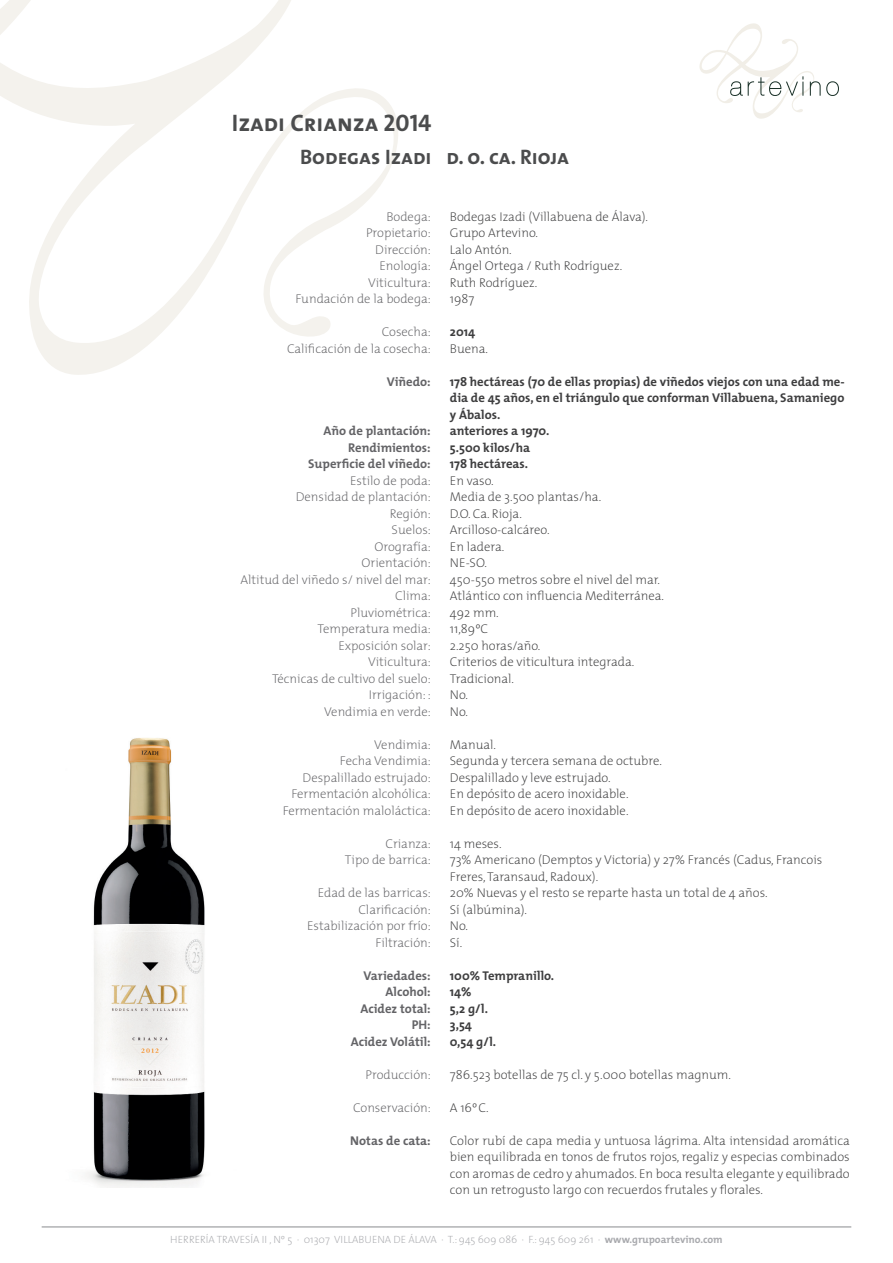
<style>
.page{position:relative;width:893px;height:1263px;background:#fff}
.page>*{position:absolute;margin:0;border:0;box-sizing:border-box;transform-origin:0 0}
.t1{font:24px "The Mix Bold Caps";color:#4b4c4d}
.t2{font:21px "The Mix Bold Caps";color:#4b4c4d}
.t3{font:200 12.75px/16.5px "The Mix";color:#3e3e3f}
.t4{font:200 12.75px "The Mix";color:#636366}
.t5{font:700 12.75px/16.5px "The Mix";color:#3e3e3f;text-align:justify}
.t6{font:700 12.75px "The Mix";color:#636366}
.t7{font:200 10.5px "The Mix";color:#a8a9ad}
.s1{font-weight:700}
</style>
<div class="page">
<img style="left:86px;top:738px;width:119px;height:450px">
<svg style="left:0;top:0;width:398px;height:375px"></svg>
<hr style="left:42px;top:1227px;width:809px;height:1px;background:#8a8c8f">
<svg style="left:699px;top:23px;width:140px;height:96px"></svg>
<p class="t1" style="left:232px;top:103px;width:201px">Izadi Crianza 2014</p>
<p class="t2" style="left:300px;top:140px;width:133px">Bodegas Izadi</p>
<p class="t2" style="left:446px;top:140px;width:124px">d. o. ca. Rioja</p>
<p class="t4" style="left:386px;top:206px;width:46px">Bodega:</p>
<p class="t4" style="left:366px;top:222px;width:66px">Propietario:</p>
<p class="t4" style="left:375px;top:239px;width:57px">Dirección:</p>
<p class="t4" style="left:379px;top:255px;width:53px">Enología:</p>
<p class="t4" style="left:368px;top:272px;width:64px">Viticultura:</p>
<p class="t4" style="left:295px;top:288px;width:137px">Fundación de la bodega:</p>
<p class="t4" style="left:382px;top:321px;width:51px">Cosecha:</p>
<p class="t4" style="left:287px;top:338px;width:145px">Calificación de la cosecha:</p>
<p class="t6" style="left:387px;top:371px;width:46px">Viñedo:</p>
<p class="t6" style="left:323px;top:420px;width:109px">Año de plantación:</p>
<p class="t6" style="left:348px;top:437px;width:84px">Rendimientos:</p>
<p class="t6" style="left:308px;top:453px;width:124px">Superficie del viñedo:</p>
<p class="t4" style="left:350px;top:470px;width:82px">Estilo de poda:</p>
<p class="t4" style="left:296px;top:486px;width:137px">Densidad de plantación:</p>
<p class="t4" style="left:390px;top:503px;width:43px">Región:</p>
<p class="t4" style="left:392px;top:519px;width:41px">Suelos:</p>
<p class="t4" style="left:374px;top:536px;width:58px">Orografía:</p>
<p class="t4" style="left:362px;top:552px;width:71px">Orientación:</p>
<p class="t4" style="left:240px;top:569px;width:192px">Altitud del viñedo s/ nivel del mar:</p>
<p class="t4" style="left:395px;top:585px;width:37px">Clima:</p>
<p class="t4" style="left:351px;top:602px;width:82px">Pluviométrica:</p>
<p class="t4" style="left:318px;top:618px;width:115px">Temperatura media:</p>
<p class="t4" style="left:339px;top:635px;width:94px">Exposición solar:</p>
<p class="t4" style="left:368px;top:651px;width:64px">Viticultura:</p>
<p class="t4" style="left:272px;top:668px;width:160px">Técnicas de cultivo del suelo:</p>
<p class="t4" style="left:369px;top:684px;width:63px">Irrigación: :</p>
<p class="t4" style="left:324px;top:701px;width:108px">Vendimia en verde:</p>
<p class="t4" style="left:374px;top:734px;width:58px">Vendimia:</p>
<p class="t4" style="left:340px;top:750px;width:92px">Fecha Vendimia:</p>
<p class="t4" style="left:303px;top:767px;width:130px">Despalillado estrujado:</p>
<p class="t4" style="left:291px;top:783px;width:141px">Fermentación alcohólica:</p>
<p class="t4" style="left:283px;top:800px;width:150px">Fermentación maloláctica:</p>
<p class="t4" style="left:385px;top:833px;width:47px">Crianza:</p>
<p class="t4" style="left:345px;top:849px;width:87px">Tipo de barrica:</p>
<p class="t4" style="left:318px;top:882px;width:115px">Edad de las barricas:</p>
<p class="t4" style="left:358px;top:899px;width:74px">Clarificación:</p>
<p class="t4" style="left:307px;top:915px;width:125px">Estabilización por frío:</p>
<p class="t4" style="left:375px;top:932px;width:57px">Filtración:</p>
<p class="t6" style="left:363px;top:965px;width:69px">Variedades:</p>
<p class="t6" style="left:386px;top:981px;width:47px">Alcohol:</p>
<p class="t6" style="left:360px;top:998px;width:72px">Acidez total:</p>
<p class="t6" style="left:412px;top:1014px;width:21px">PH:</p>
<p class="t6" style="left:351px;top:1031px;width:82px">Acidez Volátil:</p>
<p class="t4" style="left:365px;top:1064px;width:67px">Producción:</p>
<p class="t4" style="left:353px;top:1097px;width:79px">Conservación:</p>
<p class="t6" style="left:350px;top:1130px;width:82px">Notas de cata:</p>
<p class="t3" style="left:450px;top:208px;width:200px">Bodegas Izadi (Villabuena de Álava).</p>
<p class="t3" style="left:450px;top:224px;width:90px">Grupo Artevino.</p>
<p class="t3" style="left:450px;top:241px;width:63px">Lalo Antón.</p>
<p class="t3" style="left:450px;top:257px;width:174px">Ángel Ortega / Ruth Rodríguez.</p>
<p class="t3" style="left:450px;top:274px;width:89px">Ruth Rodríguez.</p>
<p class="t3" style="left:450px;top:290px;width:26px">1987</p>
<p class="t5" style="left:450px;top:323px;width:27px">2014</p>
<p class="t3" style="left:450px;top:340px;width:40px">Buena.</p>
<p class="t5" style="left:450px;top:373px;width:396px">178 hectáreas (70 de ellas propias) de viñedos viejos con una edad me&shy;dia de 45 años, en el triángulo que conforman Villabuena, Samaniego y Ábalos.</p>
<p class="t5" style="left:450px;top:422px;width:101px">anteriores a 1970.</p>
<p class="t5" style="left:450px;top:439px;width:82px">5.500 kilos/ha</p>
<p class="t5" style="left:450px;top:455px;width:80px">178 hectáreas.</p>
<p class="t3" style="left:450px;top:472px;width:45px">En vaso.</p>
<p class="t3" style="left:450px;top:488px;width:153px">Media de 3.500 plantas/ha.</p>
<p class="t3" style="left:450px;top:505px;width:74px">D.O. Ca. Rioja.</p>
<p class="t3" style="left:450px;top:521px;width:101px">Arcilloso-calcáreo.</p>
<p class="t3" style="left:450px;top:538px;width:56px">En ladera.</p>
<p class="t3" style="left:450px;top:554px;width:39px">NE-SO.</p>
<p class="t3" style="left:450px;top:571px;width:212px">450-550 metros sobre el nivel del mar.</p>
<p class="t3" style="left:450px;top:587px;width:216px">Atlántico con influencia Mediterránea.</p>
<p class="t3" style="left:450px;top:604px;width:50px">492 mm.</p>
<p class="t3" style="left:450px;top:620px;width:40px">11,89ºC</p>
<p class="t3" style="left:450px;top:637px;width:92px">2.250 horas/año.</p>
<p class="t3" style="left:450px;top:653px;width:186px">Criterios de viticultura integrada.</p>
<p class="t3" style="left:450px;top:670px;width:66px">Tradicional.</p>
<p class="t3" style="left:450px;top:686px;width:20px">No.</p>
<p class="t3" style="left:450px;top:703px;width:20px">No.</p>
<p class="t3" style="left:450px;top:736px;width:48px">Manual.</p>
<p class="t3" style="left:450px;top:752px;width:214px">Segunda y tercera semana de octubre.</p>
<p class="t3" style="left:450px;top:769px;width:162px">Despalillado y leve estrujado.</p>
<p class="t3" style="left:450px;top:785px;width:180px">En depósito de acero inoxidable.</p>
<p class="t3" style="left:450px;top:802px;width:180px">En depósito de acero inoxidable.</p>
<p class="t3" style="left:450px;top:835px;width:53px">14 meses.</p>
<p class="t3" style="left:450px;top:851px;width:374px">73% Americano (Demptos y Victoria) y 27% Francés (Cadus, Francois<br>Freres, Taransaud, Radoux).</p>
<p class="t3" style="left:450px;top:884px;width:319px">20% Nuevas y el resto se reparte hasta un total de 4 años.</p>
<p class="t3" style="left:450px;top:901px;width:79px">Sí (albúmina).</p>
<p class="t3" style="left:450px;top:917px;width:20px">No.</p>
<p class="t3" style="left:450px;top:934px;width:14px">Sí.</p>
<p class="t5" style="left:450px;top:967px;width:106px">100% Tempranillo.</p>
<p class="t5" style="left:450px;top:983px;width:23px">14%</p>
<p class="t5" style="left:450px;top:1000px;width:40px">5,2 g/l.</p>
<p class="t5" style="left:450px;top:1016px;width:24px">3,54</p>
<p class="t5" style="left:450px;top:1033px;width:48px">0,54 g/l.</p>
<p class="t3" style="left:450px;top:1066px;width:283px">786.523 botellas de 75 cl. y 5.000 botellas magnum.</p>
<p class="t3" style="left:450px;top:1099px;width:40px">A 16ºC.</p>
<p class="t3" style="left:450px;top:1132px;width:401px;text-align:justify">Color rubí de capa media y untuosa lágrima. Alta intensidad aromática bien equilibrada en tonos de frutos rojos, regaliz y especias combinados con aromas de cedro y ahumados. En boca resulta elegante y equilibrado con un retrogusto largo con recuerdos frutales y florales.</p>
<p class="t7" style="left:170px;top:1231px;width:554px">HERRERÍA TRAVESÍA II , Nº 5 · 01307 VILLABUENA DE ÁLAVA · T.: 945 609 086 · F.: 945 609 261 · <span class="s1">www.grupoartevino.com</span></p>
</div>
